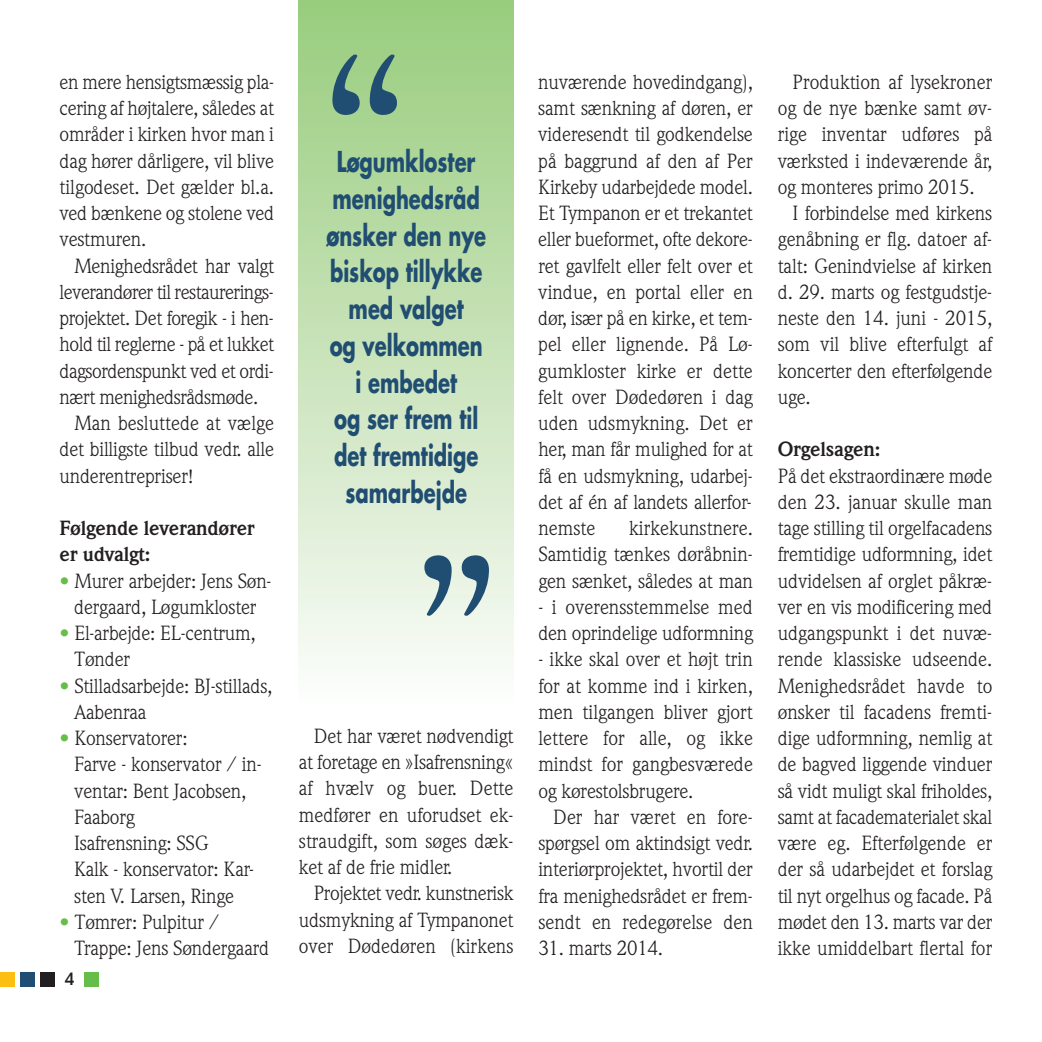
<style>
.page{position:relative;width:1042px;height:1042px;background:#fff}
.page>*{position:absolute;margin:0;border:0;box-sizing:border-box;transform-origin:0 0}
.t1{font:700 28px/36.8px "Futura";color:#204d72;text-align:center;scale:.7 1}
.t2{font:20.12px/26.2px "Weidemann";letter-spacing:-.01em;color:#231f20;text-align:justify}
.t3{font:700 20.12px/26.2px "Weidemann";letter-spacing:-.01em;color:#231f20}
.t4{font:700 17.5px "Weidemann";color:#231f20}
.s1{color:#67bd4a}
</style>
<div class="page">
<div style="left:84px;top:972px;width:15px;height:15px;background:#67bd4a"></div>
<div style="left:0;top:972px;width:15px;height:15px;background:#fdbe12"></div>
<div style="left:20px;top:972px;width:15px;height:15px;background:#204d72"></div>
<div style="left:40px;top:972px;width:15px;height:15px;background:#231f20"></div>
<div style="left:299px;top:0;width:214px;height:702px;background:linear-gradient(to bottom,#97cb7c,#fbfcf9)"></div>
<svg style="left:332px;top:55px;width:65px;height:60px;background:#67957f"></svg>
<svg style="left:424px;top:555px;width:65px;height:61px;background:#90aab2"></svg>
<p class="t2" style="left:60px;top:70px;width:216px">en mere hensigtsmæssig pla&shy;cering af højtalere, således at områder i kirken hvor man i dag hører dårligere, vil blive tilgodeset. Det gælder bl.a. ved bænkene og stolene ved vestmuren.</p>
<p class="t2" style="left:74px;top:254px;width:201px">Menighedsrådet har valgt</p>
<p class="t2" style="left:60px;top:280px;width:216px">leverandører til restaurerings-</p>
<p class="t2" style="left:60px;top:307px;width:216px">projektet. Det foregik - i hen-</p>
<p class="t2" style="left:60px;top:333px;width:216px">hold til reglerne - på et lukket</p>
<p class="t2" style="left:60px;top:359px;width:216px">dagsordenspunkt ved et ordi-</p>
<p class="t2" style="left:60px;top:385px;width:200px">nært menighedsrådsmøde.</p>
<p class="t2" style="left:74px;top:412px;width:201px">Man besluttede at vælge</p>
<p class="t2" style="left:60px;top:438px;width:216px">det billigste tilbud vedr. alle</p>
<p class="t2" style="left:60px;top:464px;width:136px">underentrepriser!</p>
<p class="t3" style="left:60px;top:517px;width:197px">Følgende leverandører er udvalgt:</p>
<p class="t2" style="left:60px;top:569px;width:213px;text-align:center"><span class="s1">•</span> Murer arbejder: Jens Søn&shy;dergaard, Løgumkloster</p>
<p class="t2" style="left:74px;top:622px;width:183px;text-indent:-15px"><span class="s1">•</span> El-arbejde: EL-centrum,<br>Tønder</p>
<p class="t2" style="left:74px;top:674px;width:200px;text-indent:-15px"><span class="s1">•</span> Stilladsarbejde: BJ-stillads,<br>Aabenraa</p>
<p class="t2" style="left:74px;top:727px;width:189px;text-align:left;text-indent:-15px"><span class="s1">•</span> Konservatorer:<br>Farve - konservator / in&shy;ventar: Bent Jacobsen,<br>Faaborg<br>Isafrensning: SSG<br>Kalk - konservator: Kar&shy;sten V. Larsen, Ringe</p>
<p class="t2" style="left:74px;top:910px;width:196px;text-indent:-15px"><span class="s1">•</span> Tømrer: Pulpitur /<br>Trappe: Jens Søndergaard</p>
<p class="t4" style="left:65px;top:972px;width:11px">4</p>
<h1 class="t1" style="left:326px;top:146px;width:230px">Løgumkloster menighedsråd ønsker den nye biskop tillykke med valget<br>og velkommen i embedet<br>og ser frem til det fremtidige samarbejde</h1>
<p class="t2" style="left:299px;top:724px;width:216px;text-indent:15px">Det har været nødvendigt at foretage en »Isafrensning« af hvælv og buer. Dette medfører en uforudset ek&shy;straudgift, som søges dæk&shy;ket af de frie midler.</p>
<p class="t2" style="left:299px;top:882px;width:216px;text-indent:15px">Projektet vedr. kunstnerisk udsmykning af Tympanonet over Dødedøren (kirkens</p>
<p class="t2" style="left:538px;top:70px;width:216px">nuværende hovedindgang), samt sænkning af døren, er videresendt til godkendelse på baggrund af den af Per Kirkeby udarbejdede model.<br>Et Tympanon er et trekantet eller bueformet, ofte dekore&shy;ret gavlfelt eller felt over et vindue, en portal eller en dør, især på en kirke, et tem&shy;pel eller lignende. På Lø&shy;gumkloster kirke er dette felt over Dødedøren i dag uden udsmykning. Det er her, man får mulighed for at få en udsmykning, udarbej&shy;det af én af landets allerfor&shy;nemste</p>
<p class="t2" style="left:538px;top:517px;width:216px;text-indent:91px">kirkekunstnere.<br>Samtidig tænkes døråbnin&shy;gen sænket, således at man</p>
<p class="t2" style="left:538px;top:595px;width:216px">- i overensstemmelse med den oprindelige udformning</p>
<p class="t2" style="left:538px;top:648px;width:216px">- ikke skal over et højt trin for at komme ind i kirken, men tilgangen bliver gjort lettere for alle, og ikke mindst for gangbesværede og kørestolsbrugere.</p>
<p class="t2" style="left:538px;top:805px;width:216px;text-indent:15px">Der har været en fore&shy;spørgsel om aktindsigt vedr. interiørprojektet, hvortil der fra menighedsrådet er frem&shy;sendt en redegørelse den</p>
<p class="t2" style="left:538px;top:937px;width:126px">31. marts 2014.</p>
<p class="t2" style="left:792px;top:70px;width:201px">Produktion af lysekroner</p>
<p class="t2" style="left:778px;top:97px;width:216px">og de nye bænke samt øv-</p>
<p class="t2" style="left:778px;top:123px;width:216px">rige inventar udføres på</p>
<p class="t2" style="left:778px;top:149px;width:216px">værksted i indeværende år,</p>
<p class="t2" style="left:778px;top:175px;width:198px">og monteres primo 2015.</p>
<p class="t2" style="left:792px;top:202px;width:201px">I forbindelse med kirkens</p>
<p class="t2" style="left:778px;top:228px;width:216px">genåbning er flg. datoer af-</p>
<p class="t2" style="left:778px;top:254px;width:216px">talt: Genindvielse af kirken</p>
<p class="t2" style="left:778px;top:280px;width:216px">d. 29. marts og festgudstje-</p>
<p class="t2" style="left:778px;top:307px;width:216px">neste den 14. juni - 2015,</p>
<p class="t2" style="left:778px;top:333px;width:216px">som vil blive efterfulgt af</p>
<p class="t2" style="left:778px;top:359px;width:216px">koncerter den efterfølgende</p>
<p class="t2" style="left:778px;top:385px;width:34px">uge.</p>
<p class="t3" style="left:778px;top:438px;width:104px">Orgelsagen:</p>
<p class="t2" style="left:778px;top:464px;width:216px">På det ekstraordinære møde den 23. januar skulle man tage stilling til orgelfacadens fremtidige udformning, idet udvidelsen af orglet påkræ&shy;ver en vis modificering med udgangspunkt i det nuvæ&shy;rende klassiske udseende.<br>Menighedsrådet havde to ønsker til facadens fremti&shy;dige udformning, nemlig at de bagved liggende vinduer så vidt muligt skal friholdes, samt at facadematerialet skal være eg. Efterfølgende er der så udarbejdet et forslag til nyt orgelhus og facade. På mødet den 13. marts var der ikke umiddelbart flertal for</p>
</div>
